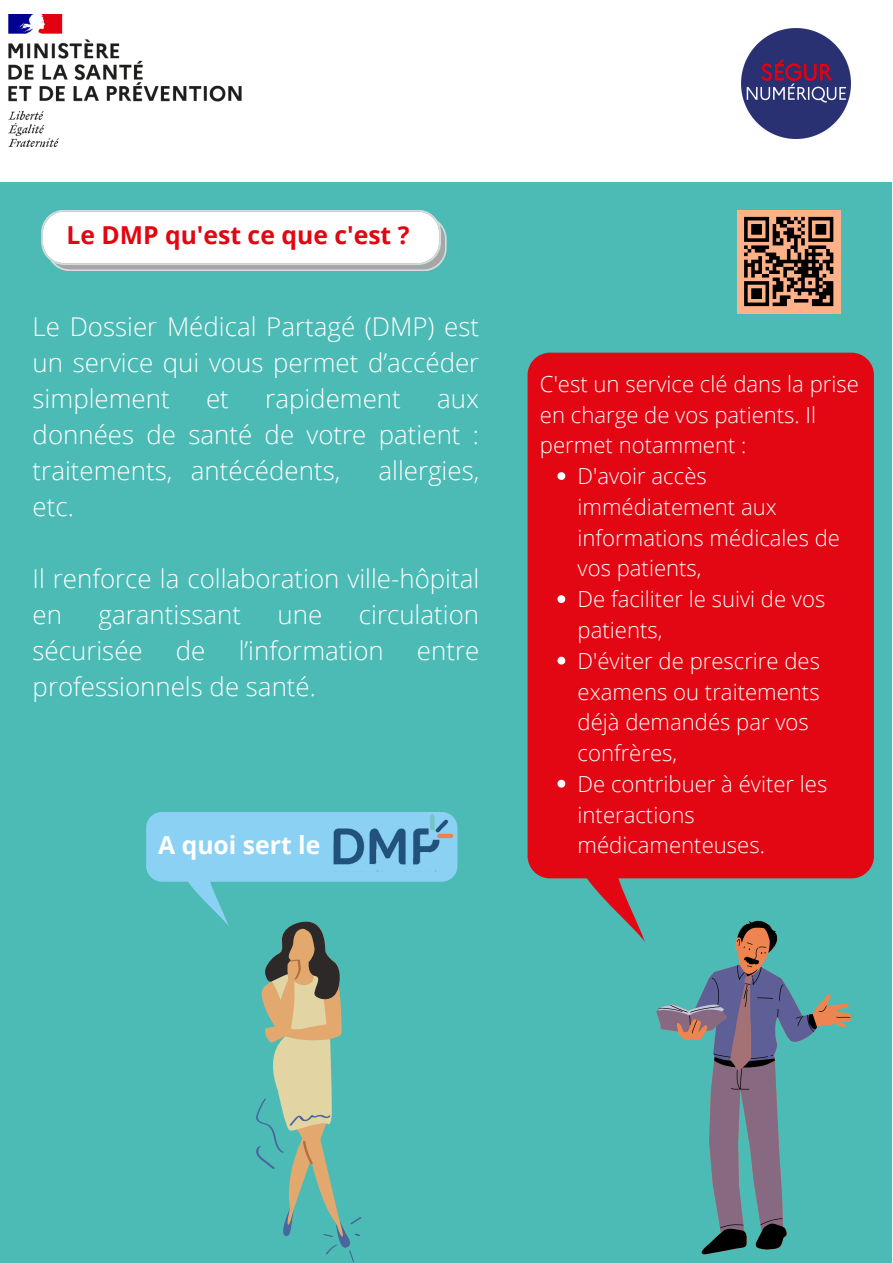
<style>
.page{position:relative;width:893px;height:1263px;background:#fff}
.page>*{position:absolute;margin:0;border:0;box-sizing:border-box;transform-origin:0 0}
.t1{font:300 25.88px/36px "Open Sans";color:#fff;text-align:justify}
.t2{font:700 24.75px "Open Sans";color:#e20613}
.t3{font:700 24.75px "Open Sans";color:#fff}
.t4{font:300 22.12px/30.8px "Open Sans";color:#fff}
</style>
<div class="page">
<div style="left:0;top:182px;width:892px;height:1080px;background:#4cbbb6"></div>
<svg style="left:41px;top:210px;width:405px;height:60px;background:#eff3f3"></svg>
<img style="left:9px;top:15px;width:232px;height:132px">
<img style="left:741px;top:29px;width:110px;height:109px">
<svg style="left:658px;top:942px;width:192px;height:313px"></svg>
<div style="left:737px;top:210px;width:103px;height:103px;background:#ffb287"></div>
<svg style="left:744px;top:217px;width:89px;height:86px"></svg>
<hr style="left:744px;top:303px;width:25px;height:3px;background:#000">
<hr style="left:772px;top:303px;width:15px;height:3px;background:#000">
<hr style="left:812px;top:303px;width:21px;height:3px;background:#000">
<svg style="left:527px;top:353px;width:346px;height:589px;background:#d21924"></svg>
<svg style="left:557px;top:472px;width:8px;height:8px"></svg>
<svg style="left:557px;top:595px;width:8px;height:8px"></svg>
<svg style="left:557px;top:657px;width:8px;height:7px"></svg>
<svg style="left:557px;top:780px;width:8px;height:8px"></svg>
<svg style="left:146px;top:812px;width:311px;height:450px"></svg>
<img style="left:332px;top:812px;width:123px;height:59px">
<p class="t2" style="left:66px;top:218px;width:345px">Le DMP qu'est ce que c'est ?</p>
<p class="t1" style="left:33px;top:308px;width:448px">Le Dossier Médical Partagé (DMP) est un service qui vous permet d’accéder simplement</p>
<p class="t1" style="left:206px;top:380px;width:24px">et</p>
<p class="t1" style="left:265px;top:380px;width:137px">rapidement</p>
<p class="t1" style="left:33px;top:380px;width:448px;text-indent:404px">aux données de santé de votre patient : traitements, antécédents,</p>
<p class="t1" style="left:378px;top:452px;width:102px">allergies,</p>
<p class="t1" style="left:33px;top:488px;width:43px">etc.</p>
<p class="t1" style="left:33px;top:560px;width:448px">Il renforce la collaboration ville-hôpital en</p>
<p class="t1" style="left:99px;top:596px;width:144px">garantissant</p>
<p class="t1" style="left:278px;top:596px;width:46px">une</p>
<p class="t1" style="left:359px;top:596px;width:122px">circulation</p>
<p class="t1" style="left:33px;top:632px;width:112px">sécurisée</p>
<p class="t1" style="left:176px;top:632px;width:31px">de</p>
<p class="t1" style="left:239px;top:632px;width:147px">l’information</p>
<p class="t1" style="left:417px;top:632px;width:64px">entre</p>
<p class="t1" style="left:33px;top:668px;width:285px">professionnels de santé.</p>
<p class="t3" style="left:158px;top:828px;width:164px">A quoi sert le</p>
<p class="t4" style="left:540px;top:368px;width:320px">C'est un service clé dans la prise en charge de vos patients. Il permet notamment :</p>
<p class="t4" style="left:577px;top:460px;width:264px">D'avoir accès immédiatement aux informations médicales de vos patients,<br>De faciliter le suivi de vos patients,<br>D'éviter de prescrire des examens ou traitements déjà demandés par vos confrères,<br>De contribuer à éviter les interactions médicamenteuses.</p>
</div>
